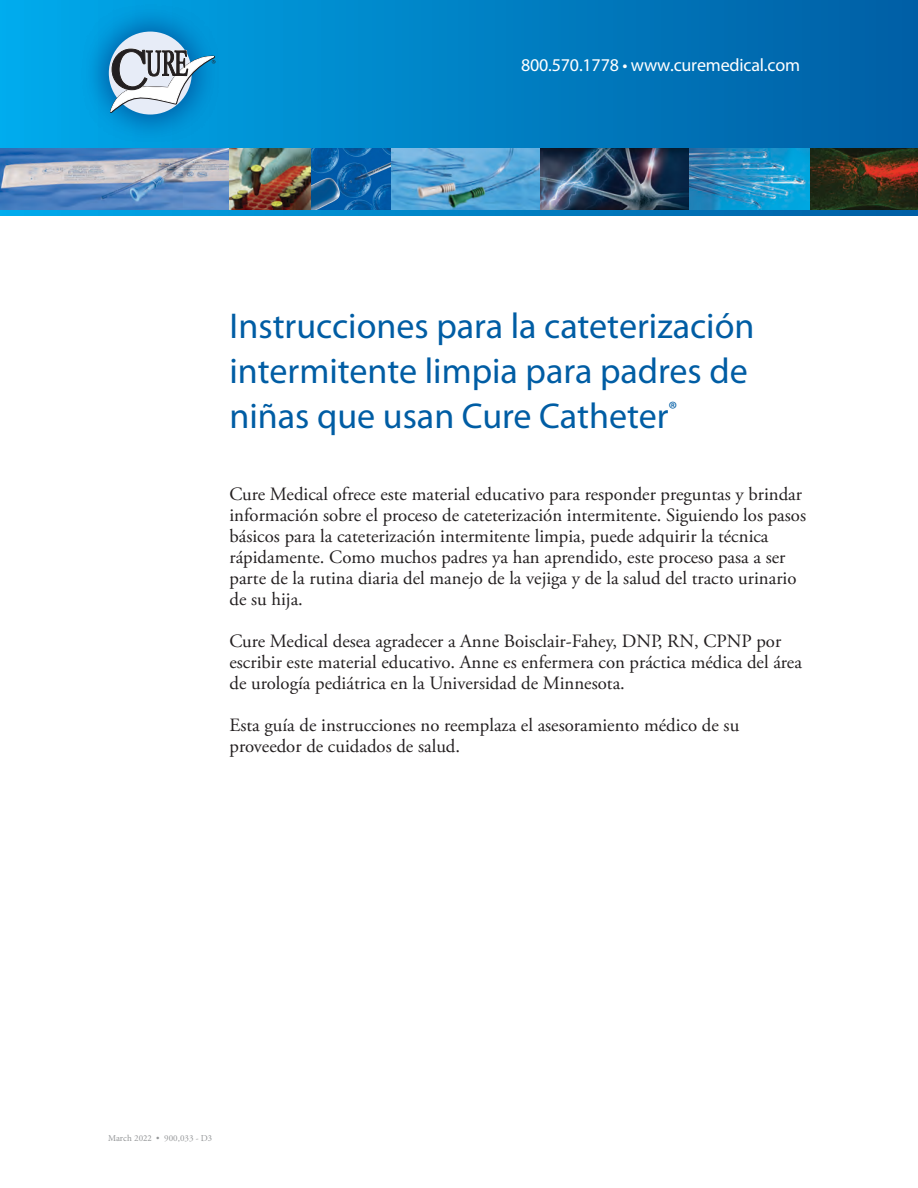
<style>
.page{position:relative;width:918px;height:1188px;background:#fff}
.page>*{position:absolute;margin:0;border:0;box-sizing:border-box;transform-origin:0 0}
.t1{font:36px/45px "Myriad Pro";color:#005da4}
.t2{font:18.75px/21px "Adobe Garamond Pro";color:#231f20}
.t3{font:18px "Myriad Pro";letter-spacing:-.01em;color:#fff}
.t4{font:9px "Adobe Garamond Pro";color:#949698}
.s1{font-family:"Minion Pro"}
</style>
<div class="page">
<div style="left:0;top:0;width:918px;height:216px;background:linear-gradient(to right,#00aaeb,#005da3)"></div>
<svg style="left:82px;top:4px;width:138px;height:138px;background:#0095d8"></svg>
<div style="left:109px;top:32px;width:83px;height:83px;background:#e7ecf7;border-radius:50%"></div>
<svg style="left:109px;top:47px;width:106px;height:68px"></svg>
<img style="left:688px;top:148px;width:122px;height:61px">
<img style="left:540px;top:148px;width:148px;height:61px">
<svg style="left:810px;top:148px;width:108px;height:61px;background:#3a2c16"></svg>
<svg style="left:310px;top:148px;width:82px;height:61px;background:#1363a6"></svg>
<svg style="left:0;top:148px;width:230px;height:61px;background:#7897c1"></svg>
<svg style="left:392px;top:148px;width:148px;height:61px;background:#5ca4d1"></svg>
<img style="left:230px;top:148px;width:80px;height:61px">
<p class="t3" style="left:521px;top:54px;width:280px">800.570.1778 • www.curemedical.com</p>
<p class="t1" style="left:230px;top:304px;width:526px">Instrucciones para la cateterización intermitente limpia para padres de niñas que usan Cure Catheter<sup>®</sup></p>
<p class="t2" style="left:230px;top:484px;width:578px">Cure Medical ofrece este material educativo para responder preguntas y brindar información sobre el proceso de cateterización intermitente. Siguiendo los pasos básicos para la cateterización intermitente limpia, puede adquirir la técnica rápidamente. Como muchos padres ya han aprendido, este proceso pasa a ser parte de la rutina diaria del manejo de la vejiga y de la salud del tracto urinario de su hija.</p>
<p class="t2" style="left:230px;top:631px;width:574px">Cure Medical desea agradecer a Anne Boisclair-Fahey, DNP, RN, CPNP por escribir este material educativo. Anne es enfermera con práctica médica del área de urología pediátrica en la Universidad de Minnesota.</p>
<p class="t2" style="left:230px;top:715px;width:511px">Esta guía de instrucciones no reemplaza el asesoramiento médico de su proveedor de cuidados de salud.</p>
<p class="t4" style="left:108px;top:1132px;width:106px"><span class="s1">March</span> 20<span class="s1">22</span> • 900,033 - D<span class="s1">3</span></p>
</div>
